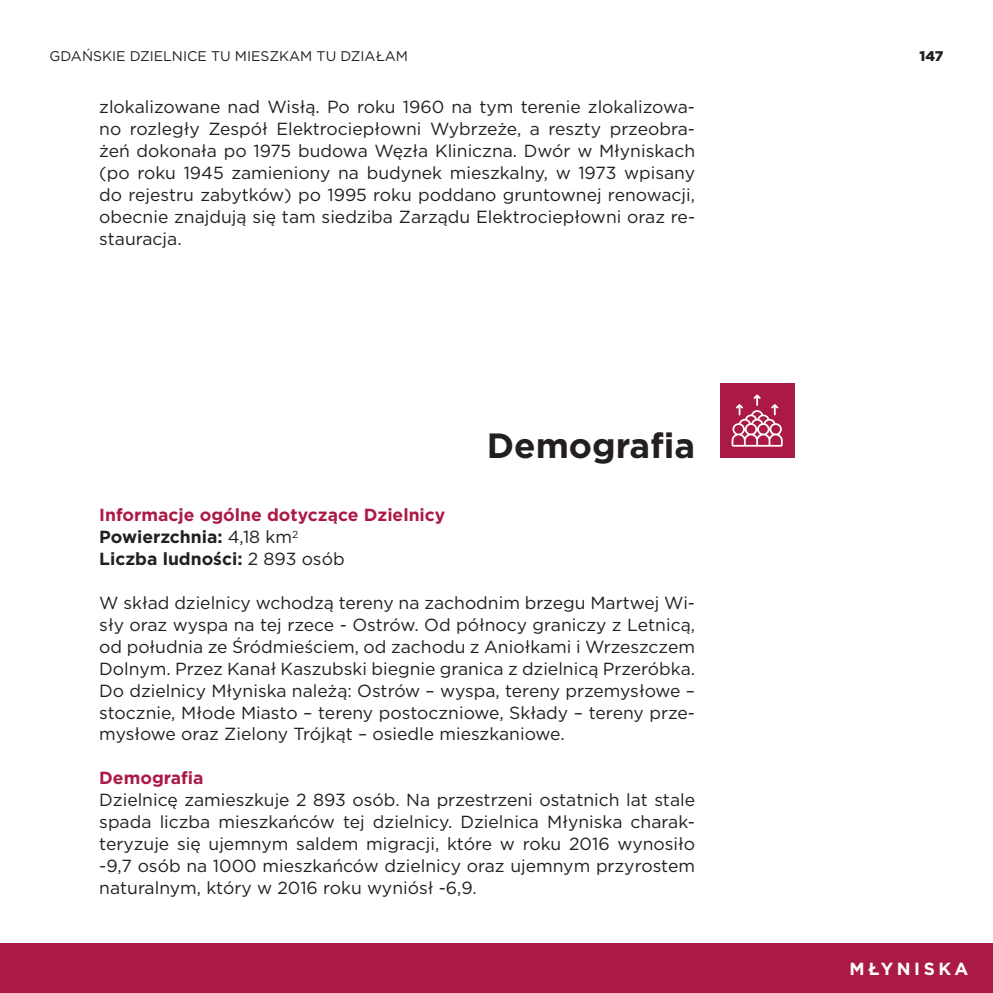
<style>
.page{position:relative;width:993px;height:993px;background:#fff}
.page>*{position:absolute;margin:0;border:0;box-sizing:border-box;transform-origin:0 0}
.t1{font:700 35px "Gotham";color:#231f20}
.t2{font:17.5px/21.9px "Gotham";color:#231f20;text-align:justify}
.t3{font:700 17.5px/21.9px "Gotham";color:#ab1a47}
.t4{font:700 17.5px "Gotham";letter-spacing:.2em;color:#fff}
.t5{font:14px "Gotham";color:#231f20}
.t6{font:900 14px "Gotham";color:#231f20}
.s1{color:#231f20}
.s2{font-weight:400;color:#231f20}
</style>
<div class="page">
<div style="left:0;top:943px;width:992px;height:49px;background:#ab1a47"></div>
<div style="left:719px;top:383px;width:75px;height:74px;background:#ab1a47"></div>
<svg style="left:731px;top:394px;width:51px;height:52px"></svg>
<p class="t5" style="left:50px;top:47px;width:360px">GDAŃSKIE DZIELNICE TU MIESZKAM TU DZIAŁAM</p>
<p class="t6" style="left:919px;top:46px;width:25px">147</p>
<p class="t2" style="left:99px;top:96px;width:597px">zlokalizowane nad Wisłą. Po roku 1960 na tym terenie zlokalizowa&shy;no rozległy Zespół Elektrociepłowni Wybrzeże, a reszty przeobra&shy;żeń dokonała po 1975 budowa Węzła Kliniczna. Dwór w Młyniskach (po roku 1945 zamieniony na budynek mieszkalny, w 1973 wpisany do rejestru zabytków) po 1995 roku poddano gruntownej renowacji, obecnie znajdują się tam siedziba Zarządu Elektrociepłowni oraz re&shy;stauracja.</p>
<h1 class="t1" style="left:486px;top:422px;width:210px">Demografia</h1>
<p class="t3" style="left:99px;top:504px;width:347px">Informacje ogólne dotyczące Dzielnicy<br><span class="s1">Powierzchnia:</span> <span class="s2">4,18 km</span><sup>2<br></sup><span class="s1">Liczba ludności:</span> <span class="s2">2 893 osób</span></p>
<p class="t2" style="left:99px;top:591px;width:597px">W skład dzielnicy wchodzą tereny na zachodnim brzegu Martwej Wi&shy;sły oraz wyspa na tej rzece - Ostrów. Od północy graniczy z Letnicą, od południa ze Śródmieściem, od zachodu z Aniołkami i Wrzeszczem Dolnym. Przez Kanał Kaszubski biegnie granica z dzielnicą Przeróbka.<br>Do dzielnicy Młyniska należą: Ostrów – wyspa, tereny przemysłowe – stocznie, Młode Miasto – tereny postoczniowe, Składy – tereny prze&shy;mysłowe oraz Zielony Trójkąt – osiedle mieszkaniowe.</p>
<p class="t3" style="left:99px;top:766px;width:106px">Demografia</p>
<p class="t2" style="left:99px;top:788px;width:597px">Dzielnicę zamieszkuje 2 893 osób. Na przestrzeni ostatnich lat stale spada liczba mieszkańców tej dzielnicy. Dzielnica Młyniska charak&shy;teryzuje się ujemnym saldem migracji, które w roku 2016 wynosiło -9,7 osób na 1000 mieszkańców dzielnicy oraz ujemnym przyrostem naturalnym, który w 2016 roku wyniósł -6,9.</p>
<p class="t4" style="left:849px;top:957px;width:120px">MŁYNISKA</p>
</div>
